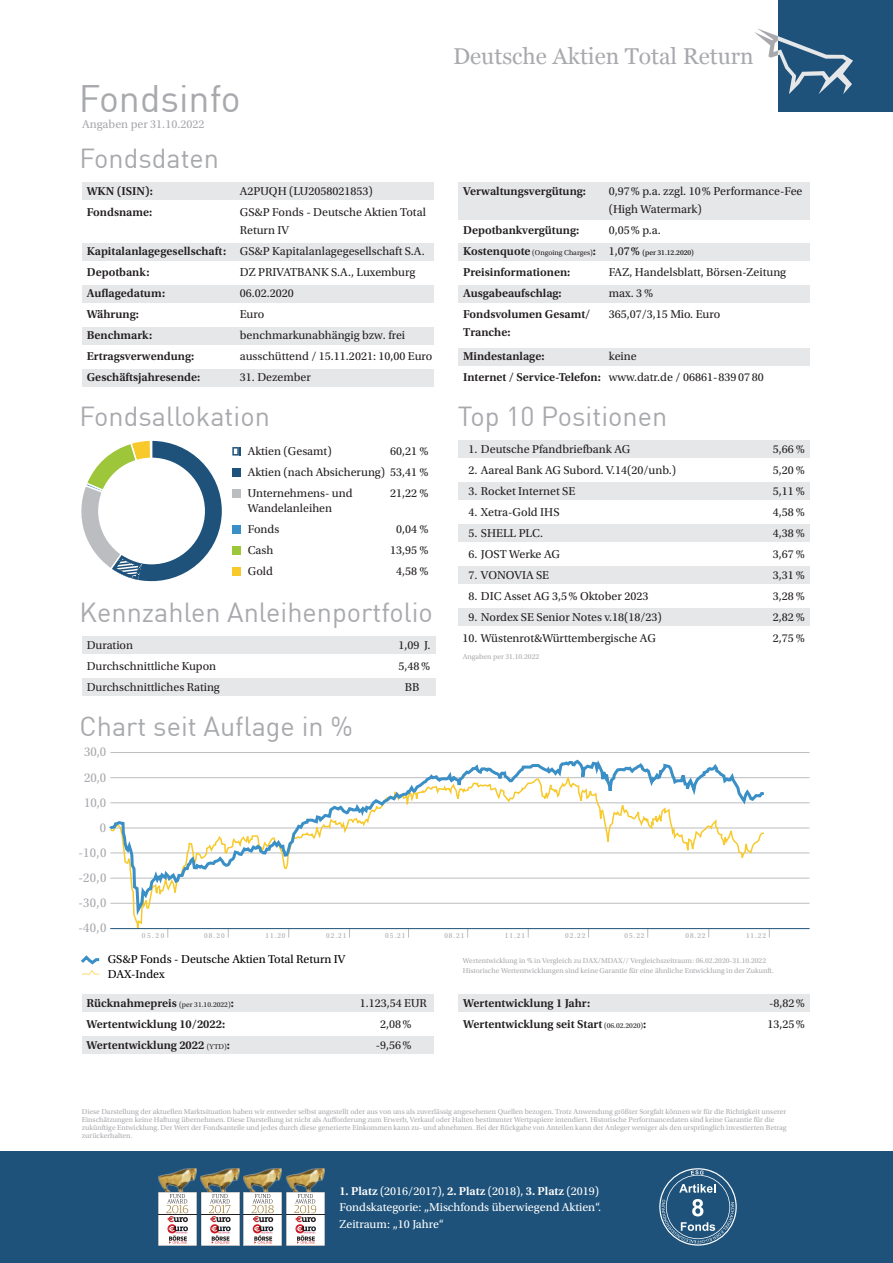
<style>
.page{position:relative;width:893px;height:1263px;background:#fff}
.page>*{position:absolute;margin:0;border:0;box-sizing:border-box;transform-origin:0 0}
.t1{font:37.5px "DIN";color:#a8a9ad}
.t2{font:27px "DIN";color:#a8a9ad}
.t3{font:22.8px "Georgia";color:#a8a9ad}
.t4{font:13.35px/25.2px "Utopia Std";letter-spacing:.02em;color:#a8a9ad;text-align:right;scale:.95 1}
.t5{font:12px/21px "Utopia Std";color:#231f20}
.t6{font:600 12px/21px "Utopia Std";color:#231f20}
.t7{font:12px/16.5px "Utopia Std";color:#fff}
.t8{font:12px/15.5px "Utopia Std";color:#000}
.t9{font:12px "Utopia Std";color:#a8a9ad}
.t10{font:7.65px "Utopia Std";letter-spacing:.135em;color:#a8a9ad;scale:.95 1}
.t11{font:7.5px/7.9px "Utopia Std";color:#a8a9ad}
.t12{font:7.5px "Utopia Std";color:#231f20}
.t13{font:7.5px "Utopia Std";color:#000}
.s1{font-weight:600;font-size:12px}
.s2{font-size:12px;color:#231f20}
.s3{font-size:12px}
.s4{font-weight:400;font-size:7.5px}
.s5{font-weight:600}
</style>
<div class="page">
<div style="left:0;top:1151px;width:892px;height:112px;background:#1e527a"></div>
<div style="left:458px;top:524px;width:351px;height:18px;background:#e6e7e9"></div>
<div style="left:458px;top:482px;width:351px;height:18px;background:#e6e7e9"></div>
<div style="left:458px;top:440px;width:351px;height:18px;background:#e6e7e9"></div>
<div style="left:458px;top:608px;width:351px;height:18px;background:#e6e7e9"></div>
<div style="left:458px;top:566px;width:351px;height:18px;background:#e6e7e9"></div>
<div style="left:82px;top:678px;width:353px;height:17px;background:#e6e7e9"></div>
<div style="left:82px;top:636px;width:353px;height:17px;background:#e6e7e9"></div>
<div style="left:458px;top:183px;width:352px;height:37px;background:#e6e7e9"></div>
<div style="left:82px;top:327px;width:351px;height:17px;background:#e6e7e9"></div>
<div style="left:82px;top:369px;width:351px;height:17px;background:#e6e7e9"></div>
<div style="left:82px;top:285px;width:351px;height:17px;background:#e6e7e9"></div>
<div style="left:82px;top:243px;width:351px;height:17px;background:#e6e7e9"></div>
<div style="left:82px;top:183px;width:351px;height:17px;background:#e6e7e9"></div>
<div style="left:458px;top:243px;width:352px;height:17px;background:#e6e7e9"></div>
<div style="left:458px;top:285px;width:352px;height:17px;background:#e6e7e9"></div>
<div style="left:458px;top:348px;width:352px;height:17px;background:#e6e7e9"></div>
<div style="left:82px;top:995px;width:351px;height:17px;background:#e6e7e9"></div>
<div style="left:82px;top:1037px;width:351px;height:17px;background:#e6e7e9"></div>
<div style="left:458px;top:995px;width:352px;height:17px;background:#e6e7e9"></div>
<div style="left:778px;top:0;width:114px;height:111px;background:#1e527a"></div>
<svg style="left:754px;top:28px;width:99px;height:66px"></svg>
<svg style="left:81px;top:955px;width:19px;height:20px"></svg>
<hr style="left:110px;top:802px;width:699px;height:1px;background:#bcbdc0">
<hr style="left:110px;top:752px;width:699px;height:1px;background:#bcbdc0">
<hr style="left:110px;top:777px;width:699px;height:1px;background:#bcbdc0">
<hr style="left:110px;top:828px;width:699px;height:1px;background:#bcbdc0">
<hr style="left:110px;top:853px;width:699px;height:1px;background:#bcbdc0">
<hr style="left:110px;top:903px;width:699px;height:1px;background:#bcbdc0">
<hr style="left:110px;top:878px;width:699px;height:1px;background:#bcbdc0">
<svg style="left:110px;top:921px;width:655px;height:17px"></svg>
<svg style="left:109px;top:759px;width:658px;height:162px"></svg>
<hr style="left:110px;top:928px;width:699px;height:1px;background:#1e527a">
<img style="left:158px;top:1168px;width:38px;height:24px">
<img style="left:201px;top:1168px;width:38px;height:24px">
<img style="left:243px;top:1168px;width:39px;height:24px">
<img style="left:286px;top:1168px;width:38px;height:24px">
<svg style="left:158px;top:1192px;width:167px;height:54px;background:#d2ced0"></svg>
<div style="left:232px;top:447px;width:9px;height:9px;background:#1e527a"></div>
<div style="left:232px;top:489px;width:9px;height:9px;background:#bcbdc0"></div>
<div style="left:232px;top:468px;width:9px;height:9px;background:#1e527a"></div>
<svg style="left:232px;top:447px;width:7px;height:9px"></svg>
<div style="left:232px;top:525px;width:9px;height:9px;background:#3b8fc7"></div>
<div style="left:232px;top:567px;width:9px;height:9px;background:#f8c92a"></div>
<div style="left:232px;top:546px;width:9px;height:9px;background:#9ec63a"></div>
<svg style="left:81px;top:440px;width:141px;height:142px"></svg>
<svg style="left:659px;top:1168px;width:77px;height:78px"></svg>
<h1 class="t1" style="left:79px;top:85px;width:163px">Fondsinfo</h1>
<p class="t9" style="left:82px;top:119px;width:124px">Angaben per 31.10.2022</p>
<h2 class="t2" style="left:80px;top:148px;width:141px">Fondsdaten</h2>
<p class="t6" style="left:87px;top:182px;width:68px">WKN (ISIN):<br>Fondsname:</p>
<p class="t6" style="left:87px;top:242px;width:141px">Kapitalanlagegesellschaft:<br>Depotbank:<br>Auflagedatum:<br>Währung:<br>Benchmark:<br>Ertragsverwendung:<br>Geschäftsjahresende:</p>
<p class="t5" style="left:240px;top:182px;width:187px">A2PUQH (LU2058021853)<br>GS&amp;P Fonds - Deutsche Aktien Total</p>
<p class="t5" style="left:240px;top:221px;width:194px">Return IV<br>GS&amp;P Kapitalanlagegesellschaft S.A.<br>DZ PRIVATBANK S.A., Luxemburg<br>06.02.2020<br>Euro<br>benchmarkunabhängig bzw. frei ausschüttend / 15.11.2021: 10,00 Euro</p>
<p class="t5" style="left:240px;top:368px;width:72px">31. Dezember</p>
<h2 class="t2" style="left:80px;top:407px;width:192px">Fondsallokation</h2>
<p class="t5" style="left:248px;top:442px;width:85px">Aktien (Gesamt)</p>
<p class="t5" style="left:248px;top:487px;width:106px;line-height:15px">Unternehmens- und<br>Wandelanleihen</p>
<p class="t5" style="left:248px;top:520px;width:33px">Fonds<br>Cash<br>Gold</p>
<p class="t5" style="left:248px;top:442px;width:182px;text-align:right">60,21 %<br>Aktien (nach Absicherung) 53,41 %<br>21,22 %</p>
<p class="t5" style="left:390px;top:520px;width:40px;text-align:center">0,04 %<br>13,95 %<br>4,58 %</p>
<h2 class="t2" style="left:80px;top:602px;width:355px">Kennzahlen Anleihenportfolio</h2>
<p class="t5" style="left:87px;top:635px;width:135px">Duration<br>Durchschnittliche Kupon<br>Durchschnittliches Rating</p>
<p class="t5" style="left:398px;top:635px;width:33px;text-align:center">1,09 J.<br>5,48%<br>BB</p>
<h2 class="t2" style="left:80px;top:717px;width:275px">Chart seit Auflage in %</h2>
<p class="t4" style="left:84px;top:740px;width:25px">30,0</p>
<p class="t4" style="left:84px;top:766px;width:25px">20,0</p>
<p class="t4" style="left:84px;top:791px;width:25px">10,0</p>
<p class="t4" style="left:78px;top:816px;width:31px">0 -10,0</p>
<p class="t4" style="left:78px;top:891px;width:31px">-30,0</p>
<p class="t4" style="left:78px;top:866px;width:31px">-20,0</p>
<h3 class="t3" style="left:453px;top:43px;width:302px">Deutsche Aktien Total Return</h3>
<p class="t6" style="left:463px;top:182px;width:124px">Verwaltungsvergütung:</p>
<p class="t6" style="left:463px;top:221px;width:117px">Depotbankvergütung:</p>
<p class="t12" style="left:463px;top:250px;width:134px"><span class="s1">Kostenquote</span> (Ongoing Charges)<span class="s1">:</span></p>
<p class="t6" style="left:463px;top:263px;width:129px">Preisinformationen:<br>Ausgabeaufschlag:<br>Fondsvolumen Gesamt/</p>
<p class="t6" style="left:463px;top:321px;width:83px;line-height:24px">Tranche:<br>Mindestanlage:</p>
<p class="t6" style="left:463px;top:368px;width:139px">Internet / Service-Telefon:</p>
<p class="t5" style="left:608px;top:182px;width:195px;line-height:18px">0,97% p.a. zzgl. 10% Performance-Fee (High Watermark)</p>
<p class="t5" style="left:608px;top:220px;width:54px">0,05% p.a.</p>
<p class="t13" style="left:608px;top:249px;width:87px"><span class="s2">1,0</span><span class="s3">7%</span> (per 31.12.2020)</p>
<p class="t5" style="left:608px;top:262px;width:179px">FAZ, Handelsblatt, Börsen-Zeitung max. 3 %<br>365,07/3,15 Mio. Euro</p>
<p class="t5" style="left:608px;top:347px;width:156px">keine<br>www.datr.de / 06861-839 07 80</p>
<h2 class="t2" style="left:457px;top:407px;width:211px">Top 10 Positionen</h2>
<p class="t5" style="left:468px;top:439px;width:163px">1. Deutsche Pfandbriefbank AG</p>
<p class="t5" style="left:468px;top:460px;width:209px">2. Aareal Bank AG Subord. V.14(20/unb.)</p>
<p class="t5" style="left:468px;top:481px;width:108px">3. Rocket Internet SE</p>
<p class="t5" style="left:468px;top:502px;width:92px">4. Xetra-Gold IHS</p>
<p class="t5" style="left:468px;top:523px;width:76px">5. SHELL PLC.</p>
<p class="t5" style="left:468px;top:544px;width:93px">6. JOST Werke AG</p>
<p class="t5" style="left:468px;top:565px;width:82px">7. VONOVIA SE</p>
<p class="t5" style="left:468px;top:586px;width:181px">8. DIC Asset AG 3,5% Oktober 2023</p>
<p class="t5" style="left:468px;top:607px;width:195px">9. Nordex SE Senior Notes v.18(18/23)</p>
<p class="t5" style="left:462px;top:628px;width:195px">10. Wüstenrot&amp;Württembergische AG</p>
<p class="t11" style="left:463px;top:653px;width:78px">Angaben per 31.10.2022</p>
<p class="t5" style="left:773px;top:439px;width:33px;text-align:justify">5,66% 5,20% 5,11% 4,58% 4,38% 3,67% 3,31% 3,28% 2,82% 2,75%</p>
<p class="t4" style="left:78px;top:916px;width:31px">-40,0</p>
<p class="t10" style="left:142px;top:932px;width:25px">05.20</p>
<p class="t10" style="left:204px;top:932px;width:23px">08.20</p>
<p class="t10" style="left:265px;top:932px;width:23px">11.20</p>
<p class="t10" style="left:326px;top:932px;width:23px">02.21</p>
<p class="t10" style="left:385px;top:932px;width:23px">05.21</p>
<p class="t10" style="left:444px;top:932px;width:23px">08.21</p>
<p class="t10" style="left:505px;top:932px;width:23px">11.21</p>
<p class="t10" style="left:565px;top:932px;width:23px">02.22</p>
<p class="t10" style="left:624px;top:932px;width:23px">05.22</p>
<p class="t10" style="left:685px;top:932px;width:23px">08.22</p>
<p class="t10" style="left:746px;top:932px;width:23px">11.22</p>
<p class="t8" style="left:108px;top:952px;width:239px">GS&amp;P Fonds - Deutsche Aktien Total Return IV<br>DAX-Index</p>
<p class="t11" style="left:463px;top:956px;width:312px;line-height:10.5px">Wertentwicklung in % in Vergleich zu DAX/MDAX// Vergleichszeitraum: 06.02.2020-31.10.2022<br>Historische Wertentwicklungen sind keine Garantie für eine ähnliche Entwicklung in der Zukunft.</p>
<p class="t6" style="left:86px;top:994px;width:149px">Rücknahmepreis <span class="s4">(per 31.10.2022)</span>:<br>Wertentwicklung 10/2022:<br>Wertentwicklung 2022 <span class="s4">(YTD)</span>:</p>
<p class="t5" style="left:360px;top:993px;width:69px;text-align:center">1.123,54 EUR<br>2,08% -9,56%</p>
<p class="t6" style="left:463px;top:994px;width:185px">Wertentwicklung 1 Jahr:<br>Wertentwicklung seit Start <span class="s4">(06.02.2020)</span>:</p>
<p class="t5" style="left:767px;top:993px;width:39px">-8,82%<br>13,25%</p>
<p class="t11" style="left:82px;top:1109px;width:706px">Diese Darstellung der aktuellen Marktsituation haben wir entweder selbst angestellt oder aus von uns als zuverlässig angesehenen Quellen bezogen. Trotz Anwendung größter Sorgfalt können wir für die Richtigkeit unserer Einschätzungen keine Haftung übernehmen. Diese Darstellung ist nicht als Aufforderung zum Erwerb, Verkauf oder Halten bestimmter Wertpapiere intendiert. Historische Performancedaten sind keine Garantie für die zukünftige Entwicklung. Der Wert der Fondsanteile und jedes durch diese generierte Einkommen kann zu- und abnehmen. Bei der Rückgabe von Anteilen kann der Anleger weniger als den ursprünglich investierten Betrag zurückerhalten.</p>
<p class="t7" style="left:339px;top:1183px;width:263px"><span class="s5">1. Platz</span> (2016/2017), <span class="s5">2. Platz</span> (2018), <span class="s5">3. Platz</span> (2019)<br>Fondskategorie: „Mischfonds überwiegend Aktien“.<br>Zeitraum: „10 Jahre“</p>
</div>
